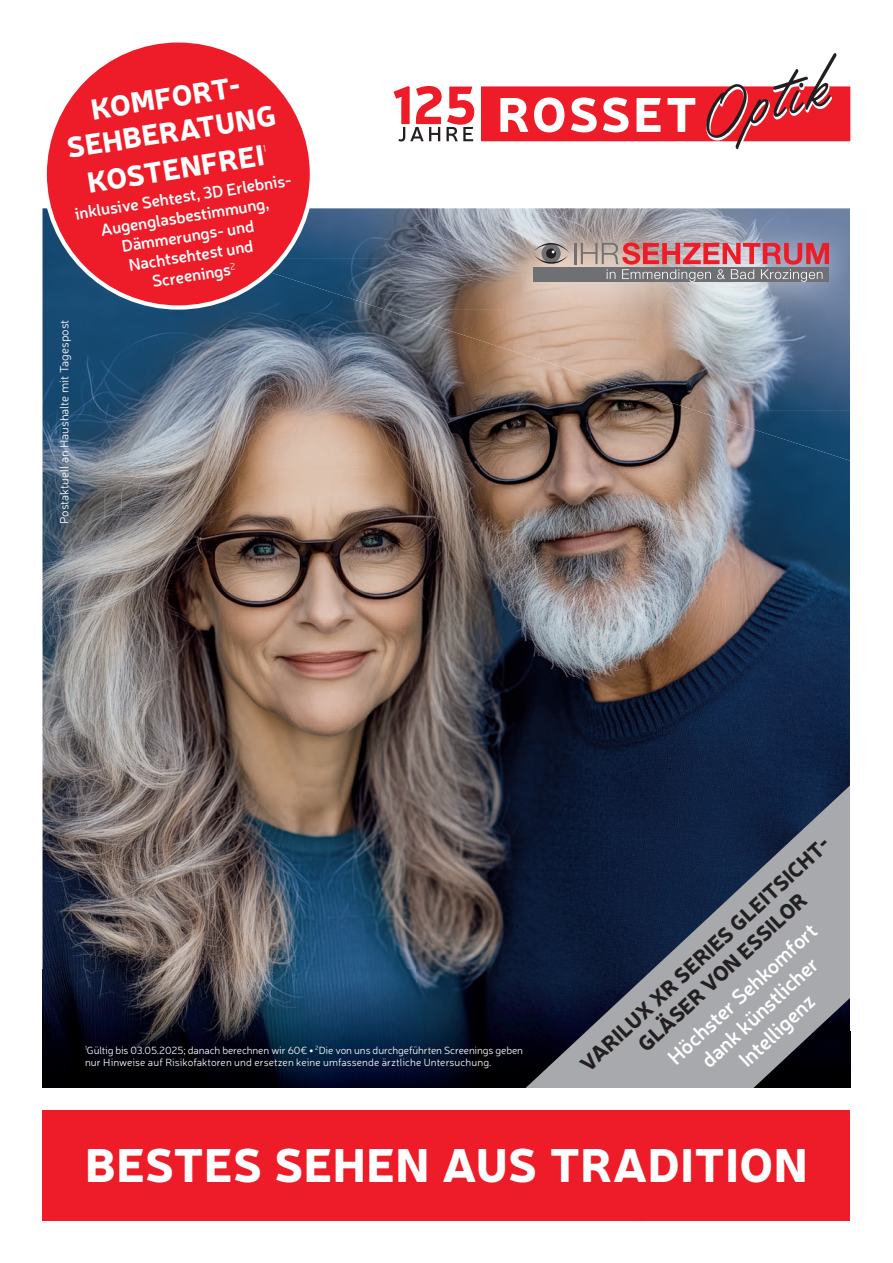
<style>
.page{position:relative;width:893px;height:1263px;background:#fff}
.page>*{position:absolute;margin:0;border:0;box-sizing:border-box;transform-origin:0 0}
.t1{font:900 46.5px "Neris";letter-spacing:.01em;color:#fff}
.t2{font:900 28.5px/34.2px "Neris";color:#fff;text-align:center}
.t3{font:600 21px/25.2px "Neris";color:#fff;text-align:center}
.t4{font:900 21px/25.2px "Neris";color:#231f20;text-align:center}
.t5{font:600 16.5px/19.8px "Neris";color:#fff;text-align:center}
.t6{font:300 12px "Neris";color:#fff}
.t7{font:300 10.5px/12.6px "Neris";letter-spacing:-.01em;color:#fff}
.s1{font-family:"Koz Go Pr 6 N";font-weight:700}
</style>
<div class="page">
<img style="left:43px;top:310px;width:807px;height:659px">
<img style="left:184px;top:310px;width:666px;height:165px">
<img style="left:314px;top:208px;width:536px;height:50px">
<img style="left:314px;top:258px;width:189px;height:52px">
<img style="left:384px;top:309px;width:466px;height:51px">
<img style="left:539px;top:360px;width:311px;height:51px">
<img style="left:695px;top:410px;width:155px;height:51px">
<img style="left:43px;top:969px;width:477px;height:119px">
<svg style="left:520px;top:770px;width:331px;height:318px;background:#4e5668"></svg>
<img style="left:503px;top:211px;width:347px;height:103px">
<hr style="left:574px;top:243px;width:2px;height:21px;background:#6f7073">
<svg style="left:533px;top:242px;width:37px;height:24px"></svg>
<div style="left:534px;top:267px;width:295px;height:15px;background:#6f7073"></div>
<svg style="left:581px;top:242px;width:248px;height:40px"></svg>
<svg style="left:481px;top:53px;width:369px;height:97px"></svg>
<svg style="left:394px;top:86px;width:80px;height:55px"></svg>
<div style="left:43px;top:1110px;width:807px;height:110px;background:#ee1c28"></div>
<svg style="left:43px;top:42px;width:271px;height:268px;background:#d94250"></svg>
<div style="left:850px;top:162px;width:43px;height:869px;background:#fff"></div>
<svg style="left:263px;top:145px;width:3px;height:7px"></svg>
<h2 class="t2" style="left:59px;top:96px;width:212px;rotate:-9deg">KOMFORT-<br>SEHBERATUNG</h2>
<h2 class="t2" style="left:85px;top:164px;width:180px;rotate:-9deg">KOSTENFREI</h2>
<h3 class="t5" style="left:73px;top:203px;width:222px;rotate:-9deg">inklusive Sehtest, 3D Erlebnis-<br>Augenglasbestimmung,<br>Dämmerungs- und<br>Nachtsehtest und<br>Screenings<sup>2</sup></h3>
<p class="t6" style="left:57px;top:524px;width:206px;rotate:-90deg">Postaktuell an Haushalte mit Tagespost</p>
<p class="t7" style="left:85px;top:1043px;width:439px"><sup>1</sup>Gültig bis 03.05.2025; danach berechnen wir 60€ <span class="s1">•</span> <sup>2</sup>Die von uns durchgeführten Screenings geben nur Hinweise auf Risikofaktoren und ersetzen keine umfassende ärztliche Untersuchung.</p>
<h3 class="t4" style="left:574px;top:1057px;width:335px;rotate:-43deg">VARILUX XR SERIES GLEITSICHT-<br>GLÄSER VON ESSILOR</h3>
<h3 class="t3" style="left:662px;top:1050px;width:197px;rotate:-43deg">Höchster Sehkomfort dank künstlicher<br>Intelligenz</h3>
<h1 class="t1" style="left:85px;top:1131px;width:724px">BESTES SEHEN AUS TRADITION</h1>
</div>
